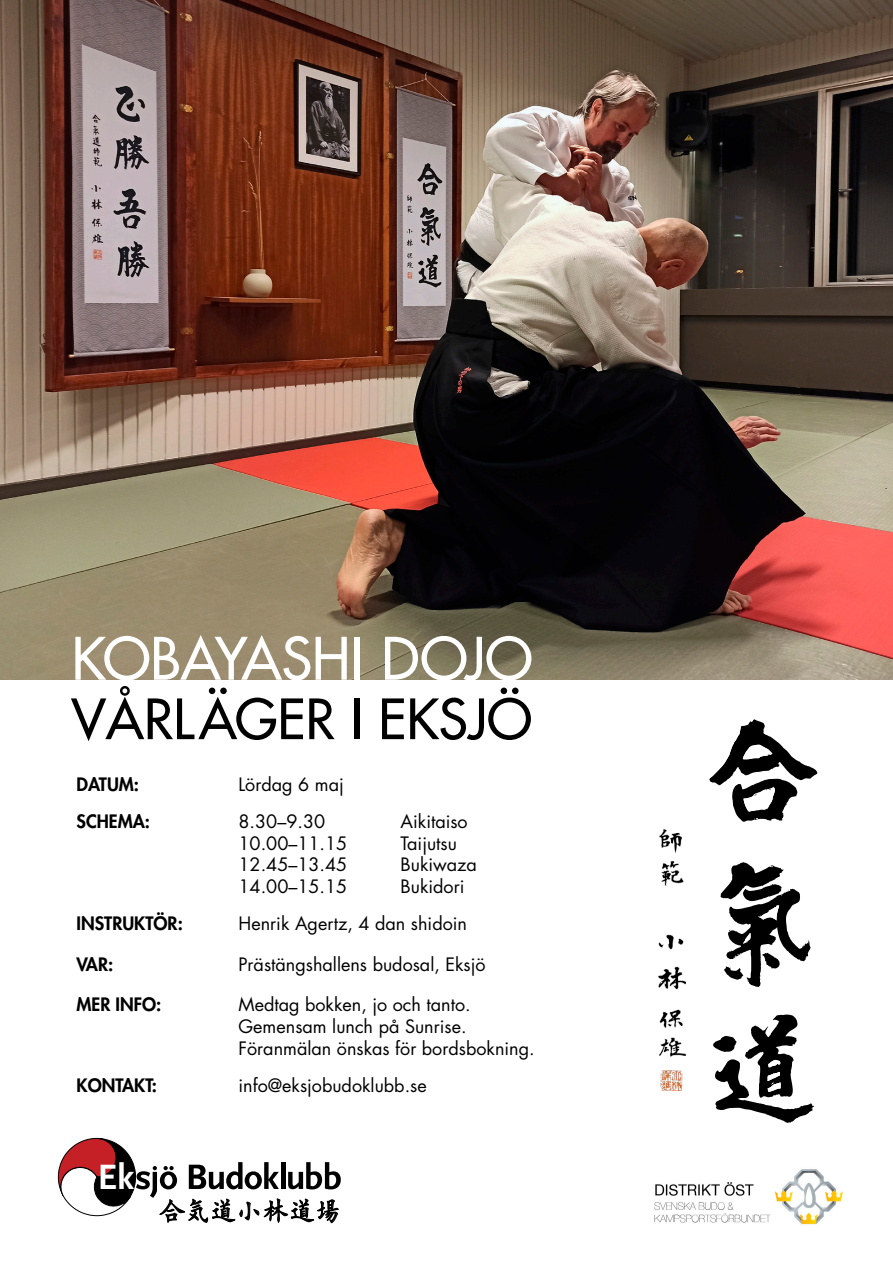
<style>
.page{position:relative;width:893px;height:1263px;background:#fff}
.page>*{position:absolute;margin:0;border:0;box-sizing:border-box;transform-origin:0 0}
.t1{font:57px "Futura";letter-spacing:-.005em;color:#fff}
.t2{font:54px "Futura";color:#000}
.t3{font:700 36.75px "Scala Sans";color:#fff}
.t4{font:300 26.1px "Outai Kai Std";color:#000}
.t5{font:18px/21.6px "Futura";color:#000}
.t6{font:800 18px "Futura";color:#000}
</style>
<div class="page">
<img style="left:654px;top:1169px;width:190px;height:56px">
<svg style="left:57px;top:1137px;width:284px;height:87px"></svg>
<img style="left:0;top:0;width:893px;height:679px">
<svg style="left:709px;top:719px;width:108px;height:404px"></svg>
<img style="left:659px;top:829px;width:26px;height:261px">
<h1 class="t1" style="left:71px;top:623px;width:463px">KOBAYASHI DOJO</h1>
<h2 class="t2" style="left:71px;top:685px;width:462px">VÅRLÄGER I EKSJÖ</h2>
<p class="t6" style="left:77px;top:773px;width:64px">DATUM:</p>
<p class="t5" style="left:239px;top:773px;width:107px">Lördag 6 maj</p>
<p class="t6" style="left:77px;top:810px;width:75px">SCHEMA:</p>
<p class="t5" style="left:239px;top:811px;width:88px">8.30–9.30</p>
<p class="t5" style="left:401px;top:811px;width:69px">Aikitaiso</p>
<p class="t5" style="left:239px;top:832px;width:110px">10.00–11.15</p>
<p class="t5" style="left:401px;top:832px;width:58px">Taijutsu</p>
<p class="t5" style="left:239px;top:854px;width:110px">12.45–13.45</p>
<p class="t5" style="left:401px;top:854px;width:78px">Bukiwaza</p>
<p class="t5" style="left:239px;top:876px;width:110px">14.00–15.15</p>
<p class="t5" style="left:401px;top:876px;width:65px">Bukidori</p>
<p class="t6" style="left:77px;top:912px;width:108px">INSTRUKTÖR:</p>
<p class="t5" style="left:239px;top:913px;width:230px">Henrik Agertz, 4 dan shidoin</p>
<p class="t6" style="left:77px;top:953px;width:38px">VAR:</p>
<p class="t5" style="left:239px;top:954px;width:249px">Prästängshallens budosal, Eksjö</p>
<p class="t6" style="left:77px;top:993px;width:86px">MER INFO:</p>
<p class="t5" style="left:239px;top:994px;width:298px">Medtag bokken, jo och tanto.<br>Gemensam lunch på Sunrise.<br>Föranmälan önskas för bordsbokning.</p>
<p class="t6" style="left:77px;top:1074px;width:82px">KONTAKT:</p>
<p class="t5" style="left:239px;top:1075px;width:190px">info@eksjobudoklubb.se</p>
<h3 class="t3" style="left:98px;top:1157px;width:38px">Ek</h3>
<h3 class="t4" style="left:159px;top:1194px;width:184px">合気道小林道場</h3>
</div>
